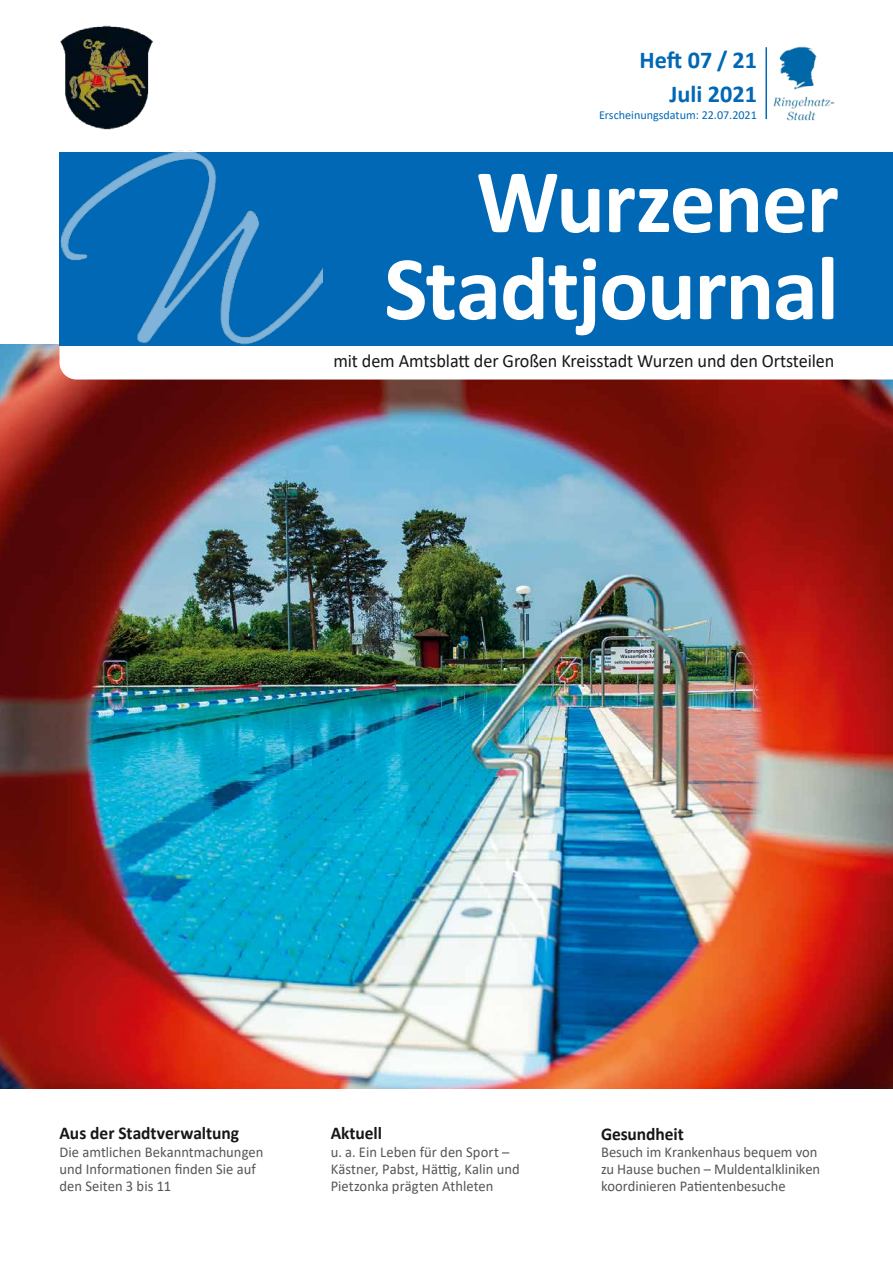
<style>
.page{position:relative;width:893px;height:1263px;background:#fff}
.page>*{position:absolute;margin:0;border:0;box-sizing:border-box;transform-origin:0 0}
.t1{font:700 91.5px/87px "Calibri";letter-spacing:-.015em;color:#fff;text-align:right}
.t2{font:700 24.15px/34px "Calibri";color:#0068b4;text-align:right}
.t3{font:18.75px "Calibri";letter-spacing:-.005em;color:#181716}
.t4{font:700 18px "Calibri";letter-spacing:-.005em;color:#181716}
.t5{font:15px/17px "Calibri";color:#565655}
.t6{font:12.15px "Calibri";color:#0068b4}
</style>
<div class="page">
<img style="left:0;top:345px;width:893px;height:744px">
<svg style="left:60px;top:345px;width:833px;height:34px"></svg>
<div style="left:60px;top:152px;width:833px;height:193px;background:#0068b4"></div>
<img style="left:60px;top:25px;width:93px;height:98px">
<img style="left:766px;top:46px;width:69px;height:75px">
<hr style="left:765px;top:47px;width:2px;height:72px;background:#0068b4">
<img style="left:40px;top:123px;width:283px;height:252px">
<h2 class="t2" style="left:639px;top:43px;width:119px">Heft 07 / 21<br>Juli 2021</h2>
<p class="t6" style="left:599px;top:107px;width:159px">Erscheinungsdatum: 22.07.2021</p>
<h1 class="t1" style="left:384px;top:157px;width:456px">Wurzener<br>Stadtjournal</h1>
<p class="t3" style="left:333px;top:348px;width:503px">mit dem Amtsblatt der Großen Kreisstadt Wurzen und den Ortsteilen</p>
<p class="t4" style="left:60px;top:1121px;width:181px">Aus der Stadtverwaltung</p>
<p class="t5" style="left:60px;top:1143px;width:205px">Die amtlichen Bekanntmachungen und Informationen finden Sie auf den Seiten 3 bis 11</p>
<p class="t4" style="left:331px;top:1121px;width:53px">Aktuell</p>
<p class="t5" style="left:331px;top:1143px;width:190px">u. a. Ein Leben für den Sport –<br>Kästner, Pabst, Hättig, Kalin und<br>Pietzonka prägten Athleten</p>
<p class="t4" style="left:601px;top:1121px;width:84px">Gesundheit</p>
<p class="t5" style="left:601px;top:1143px;width:221px">Besuch im Krankenhaus bequem von zu Hause buchen – Muldentalkliniken koordinieren Patientenbesuche</p>
</div>
